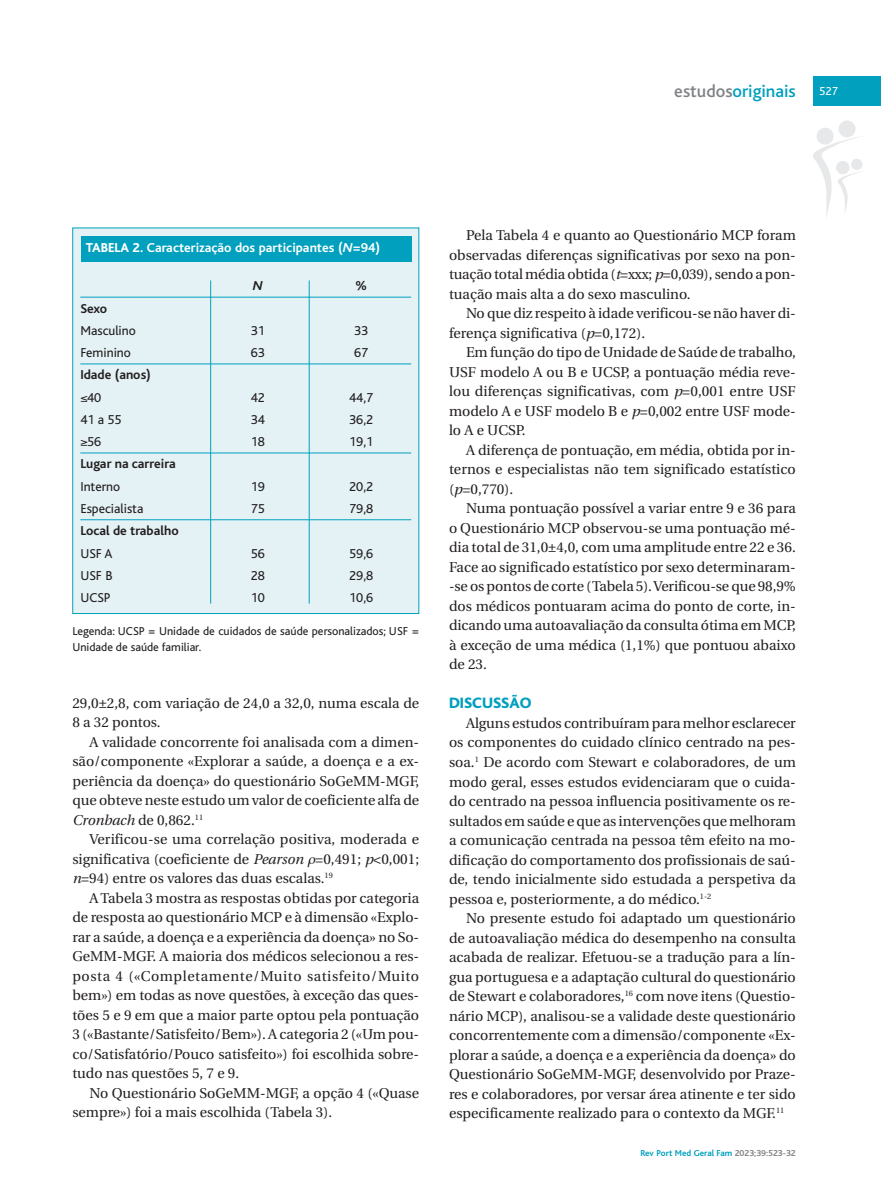
<style>
.page{position:relative;width:881px;height:1191px;background:#fff}
.page>*{position:absolute;margin:0;border:0;box-sizing:border-box;transform-origin:0 0}
.t1{font:500 18px "Bliss";color:#00a0be}
.t2{font:800 15.75px "Bliss";color:#00a0be}
.t3{font:14.25px/19.5px "Utopia";color:#231f20;text-align:justify}
.t4{font:13.5px "Bliss";color:#231f20}
.t5{font:700 13.5px/22.2px "Bliss";color:#231f20}
.t6{font:700 13.5px "Bliss";color:#fff}
.t7{font:italic 700 13.5px "Bliss";color:#231f20}
.t8{font:12px/16.5px "Bliss";color:#231f20}
.t9{font:12px "Bliss";color:#fff}
.t10{font:700 9px "Bliss";color:#00a0be}
.s1{color:#808285}
.s2{font-weight:800}
.s3{font-style:italic}
.s4{font-weight:400}
</style>
<div class="page">
<svg style="left:813px;top:120px;width:49px;height:97px"></svg>
<div style="left:812px;top:77px;width:68px;height:29px;background:#00a0be"></div>
<div style="left:73px;top:228px;width:345px;height:385px;background:#e4f2f6"></div>
<div style="left:72px;top:227px;width:347px;height:387px;border:1px solid #00a0be"></div>
<hr style="left:80px;top:297px;width:331px;height:1px;background:#00a0be">
<hr style="left:80px;top:363px;width:331px;height:1px;background:#00a0be">
<hr style="left:80px;top:452px;width:331px;height:1px;background:#00a0be">
<hr style="left:80px;top:519px;width:331px;height:1px;background:#00a0be">
<div style="left:81px;top:236px;width:330px;height:25px;background:#00a0be"></div>
<hr style="left:210px;top:280px;width:1px;height:323px;background:#00a0be">
<hr style="left:309px;top:280px;width:1px;height:323px;background:#00a0be">
<p class="t1" style="left:674px;top:85px;width:123px"><span class="s1">estudos</span>originais</p>
<p class="t9" style="left:819px;top:87px;width:20px">527</p>
<p class="t6" style="left:86px;top:243px;width:296px"><span class="s2">TABELA 2.</span> Caracterização dos participantes (<span class="s3">N</span>=94)</p>
<p class="t7" style="left:253px;top:281px;width:12px">N</p>
<p class="t5" style="left:355px;top:276px;width:14px">%</p>
<p class="t5" style="left:80px;top:299px;width:28px">Sexo</p>
<p class="t4" style="left:80px;top:326px;width:57px">Masculino</p>
<p class="t4" style="left:251px;top:326px;width:16px">31</p>
<p class="t4" style="left:354px;top:326px;width:16px">33</p>
<p class="t4" style="left:80px;top:348px;width:52px">Feminino</p>
<p class="t4" style="left:251px;top:348px;width:16px">63</p>
<p class="t4" style="left:354px;top:348px;width:16px">67</p>
<p class="t5" style="left:80px;top:365px;width:72px">Idade (anos) ≤<span class="s4">40</span></p>
<p class="t4" style="left:251px;top:393px;width:16px">42</p>
<p class="t4" style="left:349px;top:393px;width:26px">44,7</p>
<p class="t4" style="left:80px;top:415px;width:43px">41 a 55</p>
<p class="t4" style="left:251px;top:415px;width:16px">34</p>
<p class="t4" style="left:349px;top:415px;width:26px">36,2</p>
<p class="t4" style="left:80px;top:437px;width:22px">≥56</p>
<p class="t4" style="left:251px;top:437px;width:16px">18</p>
<p class="t4" style="left:349px;top:437px;width:26px">19,1</p>
<p class="t5" style="left:80px;top:454px;width:97px">Lugar na carreira</p>
<p class="t4" style="left:80px;top:482px;width:41px">Interno</p>
<p class="t4" style="left:251px;top:482px;width:16px">19</p>
<p class="t4" style="left:349px;top:482px;width:26px">20,2</p>
<p class="t4" style="left:80px;top:504px;width:65px">Especialista</p>
<p class="t4" style="left:251px;top:504px;width:16px">75</p>
<p class="t4" style="left:349px;top:504px;width:26px">79,8</p>
<p class="t5" style="left:80px;top:521px;width:100px">Local de trabalho</p>
<p class="t4" style="left:80px;top:548px;width:34px">USF A</p>
<p class="t4" style="left:251px;top:548px;width:16px">56</p>
<p class="t4" style="left:349px;top:548px;width:26px">59,6</p>
<p class="t4" style="left:80px;top:571px;width:34px">USF B</p>
<p class="t4" style="left:251px;top:571px;width:16px">28</p>
<p class="t4" style="left:349px;top:571px;width:26px">29,8</p>
<p class="t4" style="left:80px;top:593px;width:32px">UCSP</p>
<p class="t4" style="left:251px;top:593px;width:16px">10</p>
<p class="t4" style="left:349px;top:593px;width:26px">10,6</p>
<p class="t8" style="left:72px;top:624px;width:348px">Legenda: UCSP = Unidade de cuidados de saúde personalizados; USF =<br>Unidade de saúde familiar.</p>
<p class="t3" style="left:72px;top:694px;width:348px">29,0±2,8, com variação de 24,0 a 32,0, numa escala de<br>8 a 32 pontos.</p>
<p class="t3" style="left:72px;top:733px;width:348px;text-indent:17px">A validade concorrente foi analisada com a dimen&shy;são/componente «Explorar a saúde, a doença e a ex&shy;periência da doença» do questionário SoGeMM-MGF, que obteve neste estudo um valor de coeficiente alfa de <span class="s3">Cronbach</span> de 0,862.<sup>11</sup></p>
<p class="t3" style="left:72px;top:830px;width:348px;text-indent:17px">Verificou-se uma correlação positiva, moderada e significativa (coeficiente de <span class="s3">Pearson</span> =0,491; <span class="s3">p</span>&lt;0,001; <span class="s3">n</span>=94) entre os valores das duas escalas.<sup>19</sup></p>
<p class="t3" style="left:72px;top:889px;width:348px;text-indent:17px">A Tabela 3 mostra as respostas obtidas por categoria de resposta ao questionário MCP e à dimensão «Explo&shy;rar a saúde, a doença e a experiência da doença» no So-GeMM-MGF. A maioria dos médicos selecionou a res&shy;posta 4 («Completamente/Muito satisfeito/Muito bem») em todas as nove questões, à exceção das ques&shy;tões 5 e 9 em que a maior parte optou pela pontuação 3 («Bastante/Satisfeito/Bem»). A categoria 2 («Um pou&shy;co/Satisfatório/Pouco satisfeito») foi escolhida sobre&shy;tudo nas questões 5, 7 e 9.</p>
<p class="t3" style="left:72px;top:1084px;width:348px;text-indent:17px">No Questionário SoGeMM-MGF, a opção 4 («Quase sempre») foi a mais escolhida (Tabela 3).</p>
<p class="t3" style="left:449px;top:227px;width:348px;text-indent:17px">Pela Tabela 4 e quanto ao Questionário MCP foram observadas diferenças significativas por sexo na pon&shy;tuação total média obtida (<span class="s3">t</span>=xxx; <span class="s3">p</span>=0,039), sendo a pon&shy;tuação mais alta a do sexo masculino.</p>
<p class="t3" style="left:449px;top:305px;width:348px;text-indent:17px">No que diz respeito à idade verificou-se não haver di&shy;ferença significativa (<span class="s3">p</span>=0,172).</p>
<p class="t3" style="left:449px;top:344px;width:348px;text-indent:17px">Em função do tipo de Unidade de Saúde de trabalho, USF modelo A ou B e UCSP, a pontuação média reve&shy;lou diferenças significativas, com <span class="s3">p</span>=0,001 entre USF modelo A e USF modelo B e <span class="s3">p</span>=0,002 entre USF mode&shy;lo A e UCSP.</p>
<p class="t3" style="left:449px;top:441px;width:348px;text-indent:17px">A diferença de pontuação, em média, obtida por in&shy;ternos e especialistas não tem significado estatístico (<span class="s3">p</span>=0,770).</p>
<p class="t3" style="left:449px;top:500px;width:348px;text-indent:17px">Numa pontuação possível a variar entre 9 e 36 para o Questionário MCP observou-se uma pontuação mé&shy;dia total de 31,0±4,0, com uma amplitude entre 22 e 36.<br>Face ao significado estatístico por sexo determinaram--se os pontos de corte (Tabela 5).Verificou-se que 98,9% dos médicos pontuaram acima do ponto de corte, in&shy;dicando uma autoavaliação da consulta ótima em MCP, à exceção de uma médica (1,1%) que pontuou abaixo de 23.</p>
<p class="t2" style="left:449px;top:698px;width:84px">DISCUSSÃO</p>
<p class="t3" style="left:449px;top:714px;width:348px;text-indent:17px">Alguns estudos contribuíram para melhor esclarecer os componentes do cuidado clínico centrado na pes&shy;soa.<sup>1</sup> De acordo com Stewart e colaboradores, de um modo geral, esses estudos evidenciaram que o cuida&shy;do centrado na pessoa influencia positivamente os re&shy;sultados em saúde e que as intervenções que melhoram a comunicação centrada na pessoa têm efeito na mo&shy;dificação do comportamento dos profissionais de saú&shy;de, tendo inicialmente sido estudada a perspetiva da pessoa e, posteriormente, a do médico.<sup>1-2</sup></p>
<p class="t3" style="left:449px;top:909px;width:348px;text-indent:17px">No presente estudo foi adaptado um questionário de autoavaliação médica do desempenho na consulta acabada de realizar. Efetuou-se a tradução para a lín&shy;gua portuguesa e a adaptação cultural do questionário de Stewart e colaboradores,<sup>16</sup> com nove itens (Questio&shy;nário MCP), analisou-se a validade deste questionário concorrentemente com a dimensão/componente «Ex&shy;plorar a saúde, a doença e a experiência da doença» do Questionário SoGeMM-MGF, desenvolvido por Praze&shy;res e colaboradores, por versar área atinente e ter sido especificamente realizado para o contexto da MGF.<sup>11</sup></p>
<p class="t10" style="left:640px;top:1149px;width:157px">Rev Port Med Geral Fam <span class="s1">2023;39:523-32</span></p>
</div>
